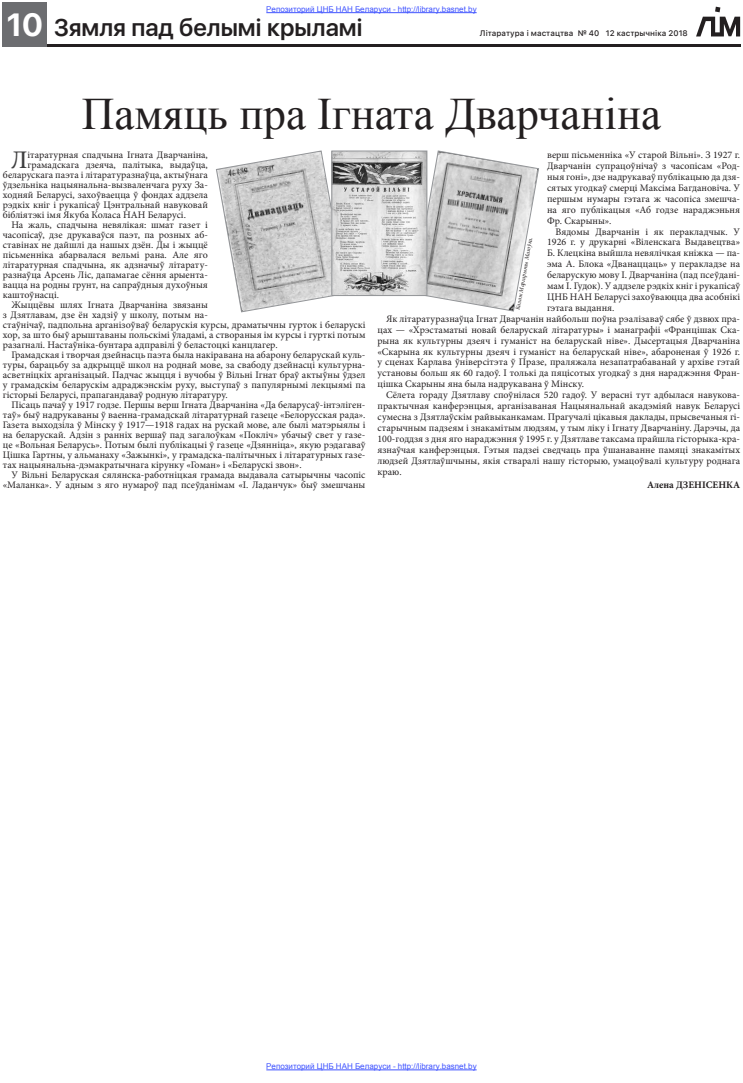
<style>
.page{position:relative;width:743px;height:1083px;background:#fff}
.page>*{position:absolute;margin:0;border:0;box-sizing:border-box;transform-origin:0 0}
.Заг45{font:45px "Times New Roman";color:#231f20}
.t1{font:700 32px "SFUI Display";color:#fff}
.Буквіца{font:500 25.4px "Minion Pro";color:#3e3e3f}
.t2{font:600 24px "SFUI Display";color:#231f20}
.Основной{font:10px/10.9px "Minion Pro";color:#231f20;text-align:justify}
.Буквіца-2{font:10px "Minion Pro";color:#231f20}
.Автор{font:700 10px "Minion Pro";color:#231f20}
.t3{font:8px "Arial";color:#4054ff}
.t4{font:500 8px "SFUI Text";color:#231f20}
.Подпіс_аўтар{font:italic 6px "Minion Pro";color:#231f20}
</style>
<div class="page">
<div style="left:3px;top:3px;width:44px;height:44px;background:#6c6d70"></div>
<hr style="left:47px;top:45px;width:693px;height:2px;background:#231f20">
<svg style="left:696px;top:7px;width:44px;height:29px"></svg>
<svg style="left:216px;top:151px;width:118px;height:161px"></svg>
<svg style="left:425px;top:151px;width:114px;height:160px"></svg>
<img style="left:334px;top:153px;width:91px;height:141px">
<div style="left:332px;top:151px;width:95px;height:145px;border:1px solid #939598"></div>
<hr style="left:266px;top:12px;width:210px;height:1px;background:#4054ff">
<hr style="left:266px;top:1070px;width:210px;height:1px;background:#4054ff">
<h2 class="t1" style="left:7px;top:2px;width:38px">10</h2>
<p class="t3" style="left:266px;top:4px;width:212px">Репозиторий ЦНБ НАН Беларуси - http://library.basnet.by</p>
<p class="t2" style="left:54px;top:11px;width:310px">Зямля пад белымі крыламі</p>
<p class="t4" style="left:480px;top:28px;width:209px">Лiтаратура i мастацтва № 40 12 кастрычніка 2018</p>
<p class="Заг45" style="left:82px;top:83px;width:581px">Памяць пра Ігната Дварчаніна</p>
<p class="Буквіца" style="left:11px;top:143px;width:18px">Л</p>
<p class="Буквіца-2" style="left:28px;top:148px;width:182px">ітаратурная спадчына Ігната Дварчаніна,</p>
<p class="Буквіца-2" style="left:28px;top:158px;width:182px">грамадскага дзеяча, палітыка, выдаўца,</p>
<p class="Буквіца-2" style="left:3px;top:168px;width:207px">беларускага паэта і літаратуразнаўца, актыўнага</p>
<p class="Буквіца-2" style="left:3px;top:178px;width:206px">ўдзельніка нацыянальна-вызваленчага руху За-</p>
<p class="Буквіца-2" style="left:3px;top:188px;width:206px">ходняй Беларусі, захоўваецца ў фондах аддзела</p>
<p class="Буквіца-2" style="left:3px;top:198px;width:207px">рэдкіх кніг і рукапісаў Цэнтральнай навуковай</p>
<p class="Буквіца-2" style="left:3px;top:208px;width:185px">бібліятэкі імя Якуба Коласа НАН Беларусі.</p>
<p class="Основной" style="left:3px;top:220px;width:207px;line-height:10px;text-indent:9px">На жаль, спадчына невялікая: шмат газет і часопісаў, дзе друкаваўся паэт, па розных аб&shy;ставінах не дайшлі да нашых дзён. Ды і жыццё пісьменніка абарвалася вельмі рана. Але яго літаратурная спадчына, як адзначыў літарату&shy;разнаўца Арсень Ліс, дапамагае сёння арыента&shy;вацца на родны грунт, на сапраўдныя духоўныя каштоўнасці.</p>
<p class="Основной" style="left:3px;top:300px;width:364px;line-height:10px;text-align:left;text-indent:8px">Жыццёвы шлях Ігната Дварчаніна звязаны<br>з Дзятлавам, дзе ён хадзіў у школу, потым на-<br>стаўнічаў, падпольна арганізоўваў беларускія курсы, драматычны гурток і беларускі хор, за што быў арыштаваны польскімі ўладамі, а створаныя ім курсы і гурткі потым разагналі. Настаўніка-бунтара адправілі ў беластоцкі канцлагер.</p>
<p class="Основной" style="left:3px;top:350px;width:364px;line-height:10px;text-indent:9px">Грамадская і творчая дзейнасць паэта была накіравана на абарону беларускай куль&shy;туры, барацьбу за адкрыццё школ на роднай мове, за свабоду дзейнасці культурна&shy;асветніцкіх арганізацый. Падчас жыцця і вучобы ў Вільні Ігнат браў актыўны ўдзел у грамадскім беларускім адраджэнскім руху, выступаў з папулярнымі лекцыямі па гісторыі Беларусі, прапагандаваў родную літаратуру.</p>
<p class="Основной" style="left:3px;top:400px;width:364px;line-height:10px;text-indent:9px">Пісаць пачаў у 1917 годзе. Першы верш Ігната Дварчаніна «Да беларусаў-інтэліген&shy;таў» быў надрукаваны ў ваенна-грамадскай літаратурнай газеце «Белорусская рада».<br>Газета выходзіла ў Мінску ў 1917—1918 гадах на рускай мове, але былі матэрыялы і на беларускай. Адзін з ранніх вершаў пад загалоўкам «Покліч» убачыў свет у газе&shy;це «Вольная Беларусь». Потым былі публікацыі ў газеце «Дзянніца», якую рэдагаваў Цішка Гартны, у альманаху «Зажынкі», у грамадска-палітычных і літаратурных газе&shy;тах нацыянальна-дэмакратычнага кірунку «Гоман» і «Беларускі звон».</p>
<p class="Основной" style="left:3px;top:470px;width:364px;line-height:10px;text-align:right">У Вільні Беларуская сялянска-работніцкая грамада выдавала сатырычны часопіс «Маланка». У адным з яго нумароў пад псеўданімам «І. Ладанчук» быў змешчаны</p>
<p class="Основной" style="left:547px;top:150px;width:195px">верш пісьменніка «У старой Вільні». З 1927 г.<br>Дварчанін супрацоўнічаў з часопісам «Род&shy;ныя гоні», дзе надрукаваў публікацыю да дзя&shy;сятых угодкаў смерці Максіма Багдановіча. У першым нумары гэтага ж часопіса змешча&shy;на яго публікацыя «Аб годзе нараджэньня Фр. Скарыны».</p>
<p class="Основной" style="left:547px;top:226px;width:195px;text-indent:9px">Вядомы Дварчанін і як перакладчык. У 1926 г. у друкарні «Віленскага Выдавецтва» Б. Клецкіна выйшла невялічкая кніжка — па&shy;эма А. Блока «Дванаццаць» у перакладзе на беларускую мову І. Дварчаніна (пад псеўдані&shy;мам І. Гудок). У аддзеле рэдкіх кніг і рукапісаў ЦНБ НАН Беларусі захоўваюцца два асобнікі гэтага выдання.</p>
<p class="Основной" style="left:377px;top:313px;width:364px;text-indent:9px">Як літаратуразнаўца Ігнат Дварчанін найбольш поўна рэалізаваў сябе ў дзвюх пра&shy;цах — «Хрэстаматыі новай беларускай літаратуры» і манаграфіі «Францішак Ска&shy;рына як культурны дзеяч і гуманіст на беларускай ніве». Дысертацыя Дварчаніна «Скарына як культурны дзеяч і гуманіст на беларускай ніве», абароненая ў 1926 г. у сценах Карлава ўніверсітэта ў Празе, праляжала незапатрабаванай у архіве гэтай установы больш як 60 гадоў. І толькі да пяцісотых угодкаў з дня нараджэння Фран&shy;цішка Скарыны яна была надрукавана ў Мінску.</p>
<p class="Основной" style="left:377px;top:390px;width:364px;text-indent:8px">Сёлета гораду Дзятлаву споўнілася 520 гадоў. У верасні тут адбылася навукова&shy;практычная канферэнцыя, арганізаваная Нацыянальнай акадэміяй навук Беларусі сумесна з Дзятлаўскім райвыканкамам. Прагучалі цікавыя даклады, прысвечаныя гі&shy;старычным падзеям і знакамітым людзям, у тым ліку і Ігнату Дварчаніну. Дарэчы, да 100-годдзя з дня яго нараджэння ў 1995 г. у Дзятлаве таксама прайшла гісторыка-кра&shy;язнаўчая канферэнцыя. Гэтыя падзеі сведчаць пра ўшанаванне памяці знакамітых людзей Дзятлаўшчыны, якія стваралі нашу гісторыю, умацоўвалі культуру роднага краю.</p>
<p class="Автор" style="left:647px;top:478px;width:95px">Алена ДЗЕНІСЕНКА</p>
<p class="Подпіс_аўтар" style="left:513px;top:309px;width:76px;rotate:-80deg">Калаж Маргарыты Мазоўка.</p>
<p class="t3" style="left:266px;top:1061px;width:212px">Репозиторий ЦНБ НАН Беларуси - http://library.basnet.by</p>
</div>
